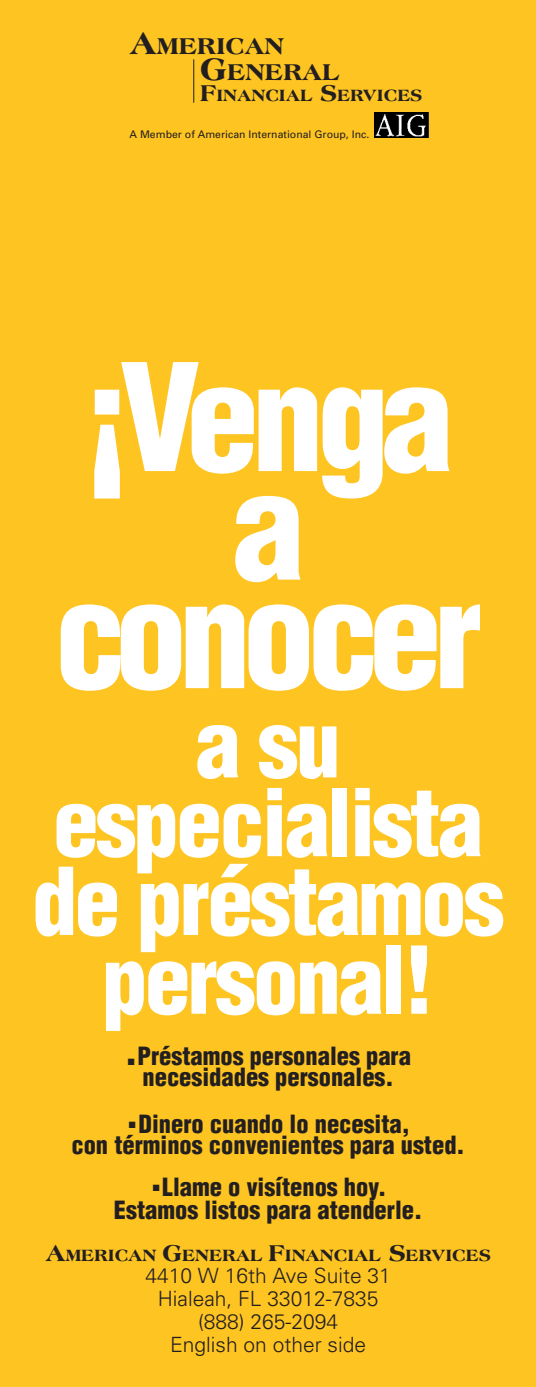
<style>
.page{position:relative;width:536px;height:1387px;background:#fec422}
.page>*{position:absolute;margin:0;border:0;box-sizing:border-box;transform-origin:0 0}
.t1{font:900 condensed 145.25px "Helvetica";letter-spacing:-.06em;color:#fff}
.t2{font:900 condensed 91px/78.8px "Helvetica";letter-spacing:-.03em;color:#fff;text-align:center}
.t3{font:900 condensed 24.5px "Helvetica";color:#231f20}
.t4{font:800 24.5px "Americana";color:#231f20}
.t5{font:300 21px "Univers";color:#231f20}
.t6{font:800 17.5px "Americana";color:#231f20}
.t7{font:10.5px "Univers";color:#231f20}
.s1{font-size:33.25px}
.s2{font-size:24.5px}
.s3{font-size:36.75px}
</style>
<div class="page">
<hr style="left:193px;top:59px;width:1px;height:44px;background:#231f20">
<img style="left:374px;top:112px;width:54px;height:26px">
<p class="t4" style="left:129px;top:31px;width:156px"><span class="s1">A</span>MERICAN</p>
<p class="t4" style="left:200px;top:58px;width:141px"><span class="s1">G</span>ENERAL</p>
<p class="t6" style="left:200px;top:85px;width:224px"><span class="s2">F</span>INANCIAL <span class="s2">S</span>ERVICES</p>
<p class="t7" style="left:129px;top:128px;width:241px">A Member of American International Group, Inc.</p>
<p class="t1" style="left:83px;top:326px;width:372px">¡Venga</p>
<p class="t1" style="left:232px;top:434px;width:74px">a</p>
<p class="t1" style="left:54px;top:543px;width:430px">conocer</p>
<p class="t2" style="left:195px;top:704px;width:147px">a su</p>
<p class="t2" style="left:32px;top:782px;width:474px">especialista de préstamos personal!</p>
<p class="t3" style="left:125px;top:1040px;width:287px"><span class="s3">.</span>Préstamos personales para</p>
<p class="t3" style="left:143px;top:1061px;width:253px">necesidades personales.</p>
<p class="t3" style="left:126px;top:1108px;width:285px"><sup>.</sup>Dinero cuando lo necesita,</p>
<p class="t3" style="left:71px;top:1129px;width:395px">con términos convenientes para usted.</p>
<p class="t3" style="left:150px;top:1171px;width:238px"><sup>.</sup>Llame o visítenos hoy.</p>
<p class="t3" style="left:114px;top:1194px;width:310px">Estamos listos para atenderle.</p>
<p class="t6" style="left:45px;top:1244px;width:447px"><span class="s2">A</span>MERICAN <span class="s2">G</span>ENERAL <span class="s2">F</span>INANCIAL <span class="s2">S</span>ERVICES</p>
<p class="t5" style="left:145px;top:1263px;width:247px">4410 W 16th Ave Suite 31</p>
<p class="t5" style="left:158px;top:1286px;width:222px">Hialeah, FL 33012-7835</p>
<p class="t5" style="left:198px;top:1308px;width:142px">(888) 265-2094</p>
<p class="t5" style="left:170px;top:1331px;width:198px">English on other side</p>
</div>
